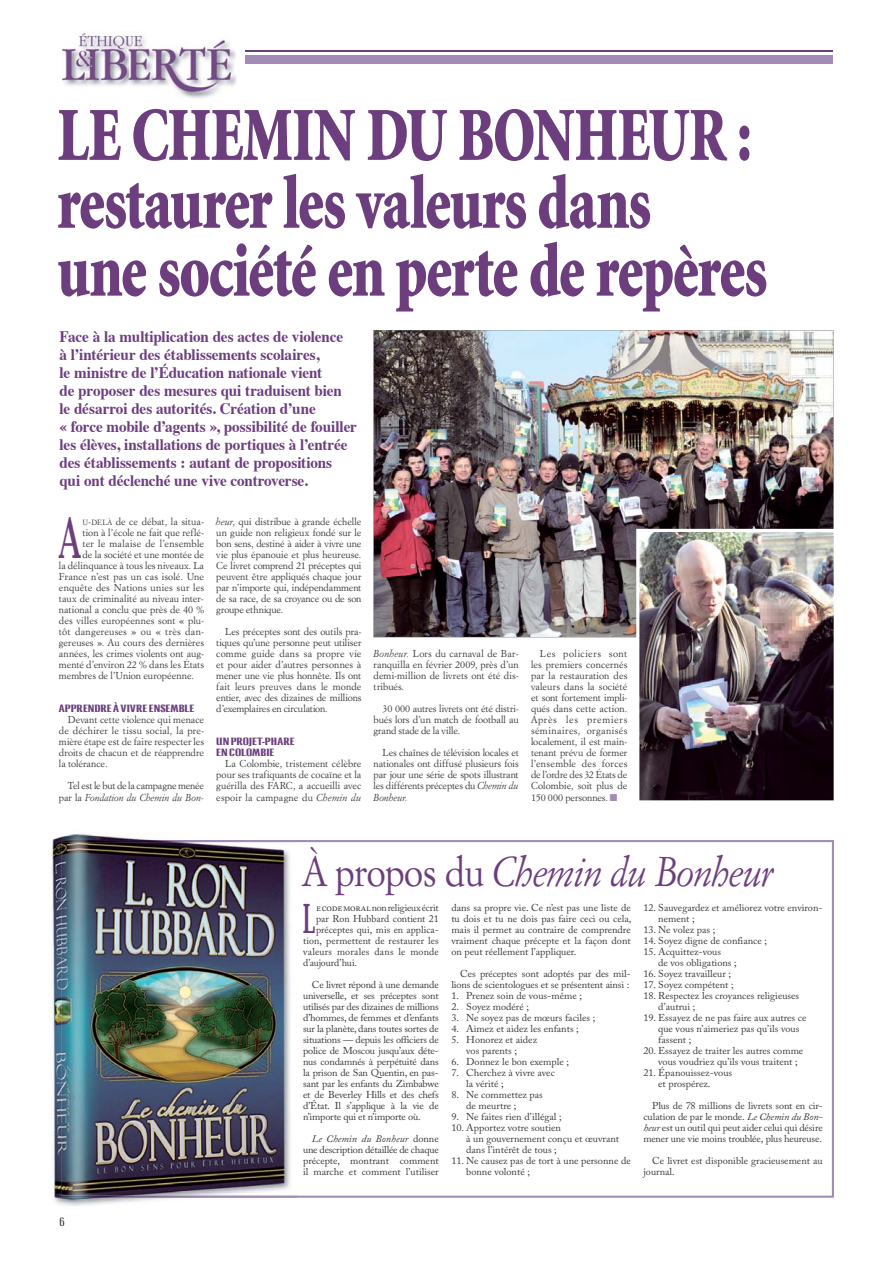
<style>
.page{position:relative;width:893px;height:1263px;background:#fff}
.page>*{position:absolute;margin:0;border:0;box-sizing:border-box;transform-origin:0 0}
.t1{font:900 76.65px/67.9px "Minion Std";letter-spacing:-.02em;color:#6c3e7e;scale:.75 1}
.t2{font:600 55.8px "Lucida Bright";color:#6c3e7e;scale:.5 1}
.t3{font:italic 41.25px "Italian Garamond BT";letter-spacing:-.01em;color:#6c3e7e;scale:.9 1}
.t4{font:600 40.5px "Lucida Bright";color:#6c3e7e;scale:.5 1}
.t5{font:700 15.9px/18px "Times";letter-spacing:-.01em;color:#6c3e7e;scale:.95 1}
.t6{font:12.6px "Lennox ITC";color:#383a3b}
.t7{font:700 10.95px/10.9px "Lennox ITC";letter-spacing:.01em;color:#6c3e7e;scale:.95 1}
.t8{font:9.9px/10.9px "Italian Garamond BT";color:#383a3b;text-align:justify}
.t9{font:9.9px/10.9px "Adobe Caslon Pro";color:#383a3b}
.t10{font:9.9px "Adobe Caslon Pro";letter-spacing:-.025em;color:#383a3b}
.t11{font:9.9px "Italian Garamond BT";letter-spacing:.025em;color:#383a3b}
.t12{font:9.9px "Italian Garamond BT";letter-spacing:.02em;color:#383a3b}
.s1{font-size:7.5px}
.s2{font-style:italic}
.s3{color:#a38bb8}
.s4{font-style:normal}
</style>
<div class="page">
<img style="left:62px;top:48px;width:174px;height:51px">
<img style="left:63px;top:31px;width:167px;height:61px">
<div style="left:245px;top:56px;width:587px;height:8px;background:#a38bb8"></div>
<hr style="left:245px;top:51px;width:587px;height:1px;background:#6c3e7e">
<svg style="left:298px;top:840px;width:536px;height:358px"></svg>
<img style="left:373px;top:330px;width:460px;height:308px">
<img style="left:636px;top:529px;width:198px;height:272px">
<img style="left:51px;top:833px;width:246px;height:370px">
<h1 class="t1" style="left:57px;top:103px;width:948px">LE CHEMIN DU BONHEUR : restaurer les valeurs dans<br>une société en perte de repères</h1>
<p class="t5" style="left:60px;top:329px;width:315px">Face à la multiplication des actes de violence<br>à l’intérieur des établissements scolaires,<br>le ministre de l’Éducation nationale vient<br>de proposer des mesures qui traduisent bien<br>le désarroi des autorités. Création d’une<br>« force mobile d’agents », possibilité de fouiller les élèves, installations de portiques à l’entrée des établissements : autant de propositions<br>qui ont déclenché une vive controverse.</p>
<h2 class="t2" style="left:59px;top:504px;width:46px">A</h2>
<p class="t8" style="left:83px;top:517px;width:123px"><span class="s1">U</span>-<span class="s1">DELÀ</span> de ce débat, la situa-</p>
<p class="t8" style="left:83px;top:528px;width:123px">tion à l’école ne fait que reflé-</p>
<p class="t12" style="left:83px;top:539px;width:123px">ter le malaise de l’ensemble</p>
<p class="t8" style="left:83px;top:550px;width:123px">de la société et une montée de</p>
<p class="t8" style="left:59px;top:561px;width:147px">la délinquance à tous les niveaux. La</p>
<p class="t8" style="left:59px;top:572px;width:147px">France n’est pas un cas isolé. Une</p>
<p class="t8" style="left:59px;top:583px;width:147px">enquête des Nations unies sur les</p>
<p class="t8" style="left:59px;top:594px;width:147px">taux de criminalité au niveau inter-</p>
<p class="t8" style="left:59px;top:605px;width:147px">national a conclu que près de 40 %</p>
<p class="t8" style="left:59px;top:616px;width:147px">des villes européennes sont « plu-</p>
<p class="t11" style="left:59px;top:627px;width:147px">tôt dangereuses » ou « très dan-</p>
<p class="t8" style="left:59px;top:638px;width:147px">gereuses ». Au cours des dernières</p>
<p class="t8" style="left:59px;top:649px;width:147px">années, les crimes violents ont aug-</p>
<p class="t8" style="left:59px;top:660px;width:147px">menté d’environ 22 % dans les États</p>
<p class="t8" style="left:59px;top:671px;width:136px">membres de l’Union européenne.</p>
<p class="t7" style="left:59px;top:704px;width:144px">APPRENDRE À VIVRE ENSEMBLE</p>
<p class="t8" style="left:59px;top:715px;width:147px;text-indent:9px">Devant cette violence qui menace de déchirer le tissu social, la pre&shy;mière étape est de faire respecter les droits de chacun et de réapprendre la tolérance.</p>
<p class="t8" style="left:59px;top:781px;width:147px;text-align:right">Tel est le but de la campagne menée par la <span class="s2">Fondation du Chemin du Bon-</span></p>
<p class="t8" style="left:216px;top:517px;width:147px"><span class="s2">heur</span>, qui distribue à grande échelle un guide non religieux fondé sur le bon sens, destiné à aider à vivre une vie plus épanouie et plus heureuse.<br>Ce livret comprend 21 préceptes qui peuvent être appliqués chaque jour par n’importe qui, indépendamment de sa race, de sa croyance ou de son groupe ethnique.</p>
<p class="t8" style="left:216px;top:627px;width:147px;text-indent:9px">Les préceptes sont des outils pra&shy;tiques qu’une personne peut utiliser comme guide dans sa propre vie et pour aider d’autres personnes à mener une vie plus honnête. Ils ont fait leurs preuves dans le monde entier, avec des dizaines de millions d’exemplaires en circulation.</p>
<p class="t7" style="left:216px;top:737px;width:84px">UN PROJET-PHARE<br>EN COLOMBIE</p>
<p class="t8" style="left:216px;top:759px;width:147px;text-indent:9px">La Colombie, tristement célèbre pour ses trafiquants de cocaïne et la guérilla des FARC, a accueilli avec espoir la campagne du <span class="s2">Chemin du</span></p>
<p class="t8" style="left:374px;top:649px;width:147px"><span class="s2">Bonheur.</span> Lors du carnaval de Bar&shy;ranquilla en février 2009, près d’un demi-million de livrets ont été dis&shy;tribués.</p>
<p class="t8" style="left:374px;top:704px;width:147px;text-indent:9px">30 000 autres livrets ont été distri&shy;bués lors d’un match de football au grand stade de la ville.</p>
<p class="t8" style="left:374px;top:748px;width:147px;text-indent:9px">Les chaînes de télévision locales et nationales ont diffusé plusieurs fois par jour une série de spots illustrant les différents préceptes du <span class="s2">Chemin du Bonheur.</span></p>
<p class="t8" style="left:531px;top:649px;width:98px;text-indent:9px">Les policiers sont les premiers concernés par la restauration des valeurs dans la société et sont fortement impli&shy;qués dans cette action.<br>Après les premiers séminaires, organisés localement, il est main&shy;tenant prévu de former l’ensemble des forces de l’ordre des 32 États de Colombie, soit plus de 150 000 personnes. <span class="s3">■</span></p>
<p class="t6" style="left:60px;top:1218px;width:7px">6</p>
<h3 class="t3" style="left:303px;top:854px;width:525px"><span class="s4">À propos du</span> Chemin du Bonheur</h3>
<h3 class="t4" style="left:303px;top:894px;width:25px">L</h3>
<p class="t10" style="left:316px;top:904px;width:124px">e code moral non reli gieux écrit</p>
<p class="t9" style="left:316px;top:914px;width:124px">par Ron Hubbard contient 21</p>
<p class="t9" style="left:316px;top:925px;width:124px">préceptes qui, mis en applica-</p>
<p class="t9" style="left:303px;top:936px;width:137px">tion, permettent de restaurer les</p>
<p class="t9" style="left:303px;top:947px;width:137px">valeurs morales dans le monde</p>
<p class="t9" style="left:303px;top:958px;width:55px">d’aujourd’hui.</p>
<p class="t9" style="left:303px;top:980px;width:137px;text-align:justify;text-indent:9px">Ce livret répond à une demande universelle, et ses préceptes sont utilisés par des dizaines de millions d’hommes, de femmes et d’enfants sur la planète, dans toutes sortes de situations — depuis les officiers de police de Moscou jusqu’aux déte&shy;nus condamnés à perpétuité dans la prison de San Quentin, en pas&shy;sant par les enfants du Zimbabwe et de Beverley Hills et des chefs d’État. Il s’applique à la vie de n’importe qui et n’importe où.</p>
<p class="t9" style="left:303px;top:1134px;width:137px;text-align:justify;text-indent:9px"><span class="s2">Le Chemin du Bonheur</span> donne une description détaillée de chaque précepte, montrant comment il marche et comment l’utiliser</p>
<p class="t9" style="left:451px;top:903px;width:182px;text-align:justify">dans sa propre vie. Ce n’est pas une liste de tu dois et tu ne dois pas faire ceci ou cela, mais il permet au contraire de comprendre vraiment chaque précepte et la façon dont on peut réellement l’appliquer.</p>
<p class="t9" style="left:451px;top:969px;width:181px;text-align:right">Ces préceptes sont adoptés par des mil&shy;lions de sciento logues et se présentent ainsi :</p>
<p class="t9" style="left:451px;top:991px;width:132px">1. Prenez soin de vous-même ;</p>
<p class="t9" style="left:451px;top:1002px;width:79px">2. Soyez modéré ;</p>
<p class="t9" style="left:451px;top:1013px;width:146px">3. Ne soyez pas de mœurs faciles ;</p>
<p class="t9" style="left:451px;top:1024px;width:129px">4. Aimez et aidez les enfants ;</p>
<p class="t9" style="left:451px;top:1035px;width:87px;text-align:center">5. Honorez et aidez vos parents ;</p>
<p class="t9" style="left:451px;top:1057px;width:119px">6. Donnez le bon exemple ;</p>
<p class="t9" style="left:466px;top:1068px;width:90px;text-indent:-15px">7. Cherchez à vivre avec la vérité ;</p>
<p class="t9" style="left:466px;top:1090px;width:78px;text-indent:-15px">8. Ne commettez pas de meurtre ;</p>
<p class="t9" style="left:451px;top:1112px;width:112px">9. Ne faites rien d’illégal ;</p>
<p class="t9" style="left:466px;top:1123px;width:154px;text-indent:-15px">10. Apportez votre soutien<br>à un gouvernement conçu et œuvrant dans l’intérêt de tous ;</p>
<p class="t9" style="left:466px;top:1157px;width:166px;text-indent:-15px">11. Ne causez pas de tort à une personne de bonne volonté ;</p>
<p class="t9" style="left:658px;top:903px;width:166px;text-indent:-15px">12. Sauvegardez et améliorez votre environ&shy;nement ;</p>
<p class="t9" style="left:643px;top:925px;width:74px">13. Ne volez pas ;</p>
<p class="t9" style="left:643px;top:936px;width:125px">14. Soyez digne de confiance ;</p>
<p class="t9" style="left:658px;top:947px;width:80px;text-indent:-15px">15. Acquittez-vous<br>de vos obligations ;</p>
<p class="t9" style="left:643px;top:969px;width:89px">16. Soyez travailleur ;</p>
<p class="t9" style="left:643px;top:980px;width:92px">17. Soyez compétent ;</p>
<p class="t9" style="left:658px;top:991px;width:143px;text-indent:-15px">18. Respectez les croyances religieuses d’autrui ;</p>
<p class="t9" style="left:658px;top:1013px;width:150px;text-indent:-15px">19. Essayez de ne pas faire aux autres ce que vous n’aimeriez pas qu’ils vous fassent ;</p>
<p class="t9" style="left:658px;top:1046px;width:147px;text-indent:-15px">20. Essayez de traiter les autres comme vous voudriez qu’ils vous traitent ;</p>
<p class="t9" style="left:658px;top:1068px;width:75px;text-indent:-15px">21. Épanouissez-vous et prospérez.</p>
<p class="t9" style="left:643px;top:1101px;width:181px;text-align:justify;text-indent:9px">Plus de 78 millions de livrets sont en cir&shy;culation de par le monde. <span class="s2">Le Chemin du Bon&shy;heur</span> est un outil qui peut aider celui qui désire mener une vie moins troublée, plus heureuse.</p>
<p class="t9" style="left:643px;top:1157px;width:181px;text-indent:9px">Ce livret est disponible gracieusement au journal.</p>
</div>
